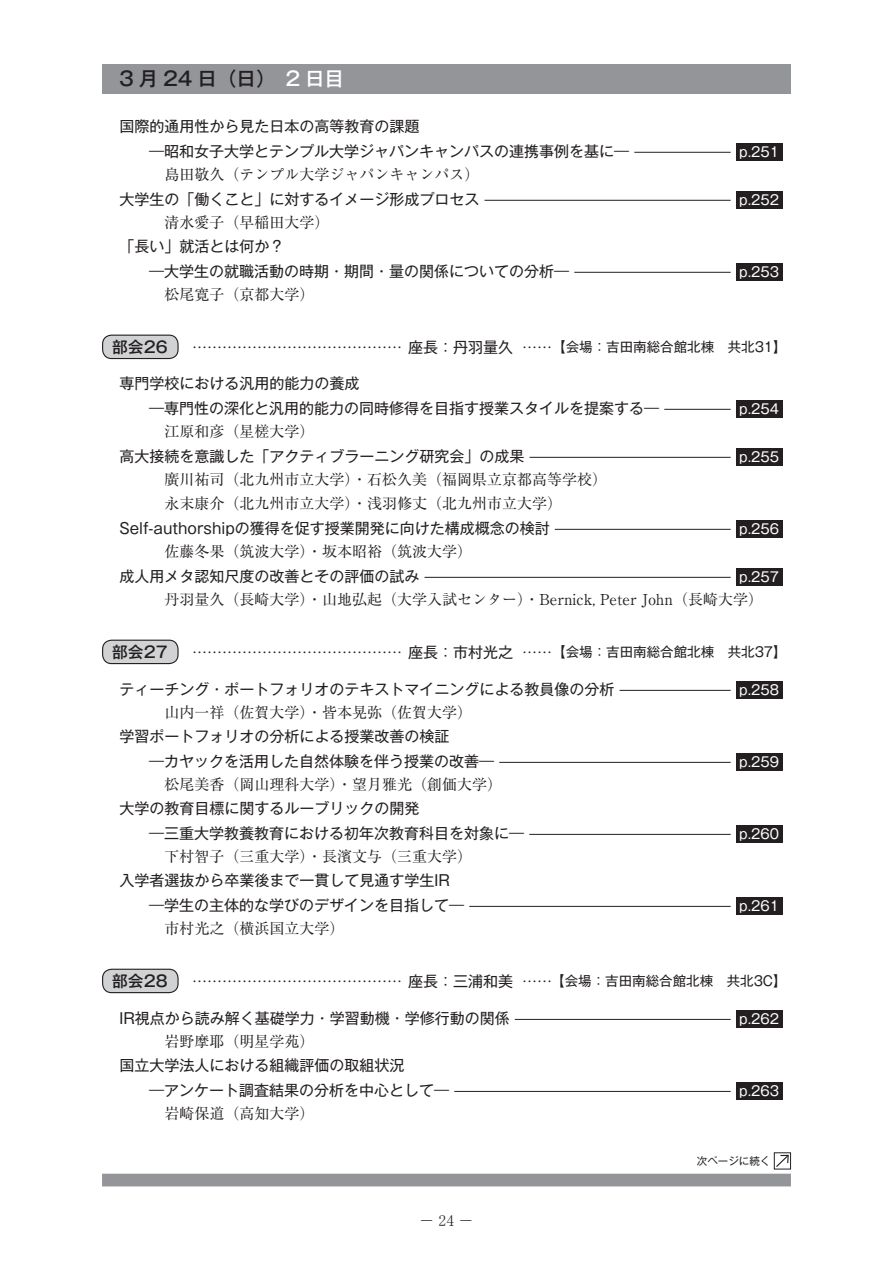
<style>
.page{position:relative;width:893px;height:1263px;background:#fff}
.page>*{position:absolute;margin:0;border:0;box-sizing:border-box;transform-origin:0 0}
.t1{font:500 19.5px "Gothic MB101 Pro";color:#231f20}
.t2{font:500 15.75px "Gothic MB101 Pro";color:#231f20}
.t3{font:15.75px "MS Mincho";color:#231f20}
.t4{font:15px/25px "Gothic MB101 Pro";color:#231f20}
.t5{font:15px/24px "Ryumin Pro";color:#231f20}
.t6{font:13.5px "Gothic MB101 Pro";color:#fff}
.t7{font:10.5px "Gothic MB101 Pro";color:#231f20}
.s1{color:#fff}
.s2{font-size:13.5px}
</style>
<div class="page">
<hr style="left:634px;top:152px;width:97px;height:1px;background:#231f20">
<div style="left:736px;top:143px;width:46px;height:17px;background:#231f20"></div>
<hr style="left:484px;top:200px;width:247px;height:1px;background:#231f20">
<div style="left:736px;top:191px;width:46px;height:17px;background:#231f20"></div>
<hr style="left:574px;top:272px;width:157px;height:1px;background:#231f20">
<div style="left:736px;top:263px;width:46px;height:17px;background:#231f20"></div>
<div style="left:103px;top:335px;width:75px;height:23px;background:#d1d2d4;border-radius:9px"></div>
<div style="left:102px;top:335px;width:77px;height:24px;border:1px solid #231f20;border-radius:9px"></div>
<hr style="left:664px;top:409px;width:67px;height:1px;background:#231f20">
<div style="left:736px;top:400px;width:46px;height:17px;background:#231f20"></div>
<hr style="left:529px;top:457px;width:202px;height:1px;background:#231f20">
<div style="left:736px;top:448px;width:46px;height:17px;background:#231f20"></div>
<hr style="left:555px;top:529px;width:176px;height:1px;background:#231f20">
<div style="left:736px;top:520px;width:46px;height:17px;background:#231f20"></div>
<hr style="left:424px;top:577px;width:307px;height:1px;background:#231f20">
<div style="left:736px;top:568px;width:46px;height:17px;background:#231f20"></div>
<div style="left:103px;top:640px;width:75px;height:24px;background:#d1d2d4;border-radius:9px"></div>
<div style="left:102px;top:640px;width:77px;height:24px;border:1px solid #231f20;border-radius:9px"></div>
<hr style="left:619px;top:690px;width:112px;height:1px;background:#231f20">
<div style="left:736px;top:681px;width:46px;height:17px;background:#231f20"></div>
<hr style="left:499px;top:762px;width:232px;height:1px;background:#231f20">
<div style="left:736px;top:753px;width:46px;height:17px;background:#231f20"></div>
<hr style="left:529px;top:834px;width:202px;height:1px;background:#231f20">
<div style="left:736px;top:825px;width:46px;height:17px;background:#231f20"></div>
<hr style="left:469px;top:906px;width:262px;height:1px;background:#231f20">
<div style="left:736px;top:897px;width:46px;height:17px;background:#231f20"></div>
<div style="left:103px;top:969px;width:75px;height:24px;background:#d1d2d4;border-radius:9px"></div>
<div style="left:102px;top:969px;width:77px;height:24px;border:1px solid #231f20;border-radius:9px"></div>
<hr style="left:515px;top:1019px;width:216px;height:1px;background:#231f20">
<div style="left:736px;top:1010px;width:46px;height:17px;background:#231f20"></div>
<hr style="left:454px;top:1091px;width:277px;height:1px;background:#231f20">
<div style="left:736px;top:1082px;width:46px;height:17px;background:#231f20"></div>
<svg style="left:776px;top:1154px;width:13px;height:13px"></svg>
<div style="left:774px;top:1152px;width:17px;height:17px;border:1px solid #231f20"></div>
<div style="left:102px;top:64px;width:689px;height:30px;background:#939598"></div>
<div style="left:102px;top:1174px;width:689px;height:12px;background:#939598"></div>
<h1 class="t1" style="left:119px;top:62px;width:226px">3 月 24 日（日）　<span class="s1">2 日目</span></h1>
<p class="t4" style="left:149px;top:112px;width:481px;text-indent:-30px">国際的通用性から見た日本の高等教育の課題<br>―昭和女子大学とテンプル大学ジャパンキャンパスの連携事例を基に―</p>
<p class="t6" style="left:739px;top:140px;width:41px">p.251</p>
<p class="t5" style="left:165px;top:162px;width:317px">島田敬久（テンプル大学ジャパンキャンパス）</p>
<p class="t4" style="left:119px;top:185px;width:361px">大学生の「働くこと」に対するイメージ形成プロセス</p>
<p class="t6" style="left:739px;top:188px;width:41px">p.252</p>
<p class="t5" style="left:165px;top:210px;width:166px">清水愛子（早稲田大学）</p>
<p class="t4" style="left:149px;top:232px;width:421px;text-indent:-30px">「長い」就活とは何か？<br>―大学生の就職活動の時期・期間・量の関係についての分析―</p>
<p class="t6" style="left:739px;top:260px;width:41px">p.253</p>
<p class="t5" style="left:165px;top:282px;width:151px">松尾寛子（京都大学）</p>
<p class="t2" style="left:112px;top:334px;width:57px">部会26</p>
<p class="t4" style="left:192px;top:332px;width:596px">…………………………………… 座長：丹羽量久 ……<span class="s2">【会場：吉田南総合館北棟　共北31】</span></p>
<p class="t4" style="left:149px;top:369px;width:511px;text-indent:-30px">専門学校における汎用的能力の養成<br>―専門性の深化と汎用的能力の同時修得を目指す授業スタイルを提案する―</p>
<p class="t6" style="left:739px;top:397px;width:41px">p.254</p>
<p class="t5" style="left:165px;top:419px;width:151px">江原和彦（星槎大学）</p>
<p class="t4" style="left:119px;top:442px;width:406px">高大接続を意識した「アクティブラーニング研究会」の成果</p>
<p class="t6" style="left:739px;top:445px;width:41px">p.255</p>
<p class="t5" style="left:165px;top:467px;width:444px">廣川祐司（北九州市立大学）・石松久美（福岡県立京都高等学校）永末康介（北九州市立大学）・浅羽修丈（北九州市立大学）</p>
<p class="t4" style="left:119px;top:514px;width:432px">Self-authorshipの獲得を促す授業開発に向けた構成概念の検討</p>
<p class="t6" style="left:739px;top:517px;width:41px">p.256</p>
<p class="t5" style="left:165px;top:539px;width:309px">佐藤冬果（筑波大学）・坂本昭裕（筑波大学）</p>
<p class="t4" style="left:119px;top:562px;width:301px">成人用メタ認知尺度の改善とその評価の試み</p>
<p class="t6" style="left:739px;top:565px;width:41px">p.257</p>
<p class="t5" style="left:165px;top:587px;width:600px">丹羽量久（長崎大学）・山地弘起（大学入試センター）・Bernick, Peter John（長崎大学）</p>
<p class="t2" style="left:112px;top:639px;width:57px">部会27</p>
<p class="t4" style="left:192px;top:637px;width:596px">…………………………………… 座長：市村光之 ……<span class="s2">【会場：吉田南総合館北棟　共北37】</span></p>
<p class="t4" style="left:119px;top:675px;width:496px">ティーチング・ポートフォリオのテキストマイニングによる教員像の分析</p>
<p class="t6" style="left:739px;top:678px;width:41px">p.258</p>
<p class="t5" style="left:165px;top:700px;width:309px">山内一祥（佐賀大学）・皆本晃弥（佐賀大学）</p>
<p class="t4" style="left:149px;top:722px;width:346px;text-indent:-30px">学習ポートフォリオの分析による授業改善の検証<br>―カヤックを活用した自然体験を伴う授業の改善―</p>
<p class="t6" style="left:739px;top:750px;width:41px">p.259</p>
<p class="t5" style="left:165px;top:772px;width:339px">松尾美香（岡山理科大学）・望月雅光（創価大学）</p>
<p class="t4" style="left:149px;top:794px;width:376px;text-indent:-30px">大学の教育目標に関するルーブリックの開発<br>―三重大学教養教育における初年次教育科目を対象に―</p>
<p class="t5" style="left:165px;top:844px;width:309px">下村智子（三重大学）・長濱文与（三重大学）</p>
<p class="t4" style="left:149px;top:866px;width:316px;text-indent:-30px">入学者選抜から卒業後まで一貫して見通す学生IR ―学生の主体的な学びのデザインを目指して―</p>
<p class="t6" style="left:739px;top:822px;width:41px">p.260</p>
<p class="t6" style="left:739px;top:894px;width:41px">p.261</p>
<p class="t5" style="left:165px;top:916px;width:181px">市村光之（横浜国立大学）</p>
<p class="t2" style="left:112px;top:968px;width:57px">部会28</p>
<p class="t4" style="left:192px;top:966px;width:596px">…………………………………… 座長：三浦和美 …… <span class="s2">【会場：吉田南総合館北棟　共北3C】</span></p>
<p class="t4" style="left:119px;top:1004px;width:392px">IR視点から読み解く基礎学力・学習動機・学修行動の関係</p>
<p class="t6" style="left:739px;top:1007px;width:41px">p.262</p>
<p class="t5" style="left:165px;top:1029px;width:151px">岩野摩耶（明星学苑）</p>
<p class="t4" style="left:149px;top:1051px;width:301px;text-indent:-30px">国立大学法人における組織評価の取組状況<br>―アンケート調査結果の分析を中心として―</p>
<p class="t6" style="left:739px;top:1079px;width:41px">p.263</p>
<p class="t5" style="left:165px;top:1101px;width:151px">岩崎保道（高知大学）</p>
<p class="t3" style="left:419px;top:1212px;width:57px">－24－</p>
<p class="t7" style="left:697px;top:1152px;width:75px">次ページに続く</p>
</div>
